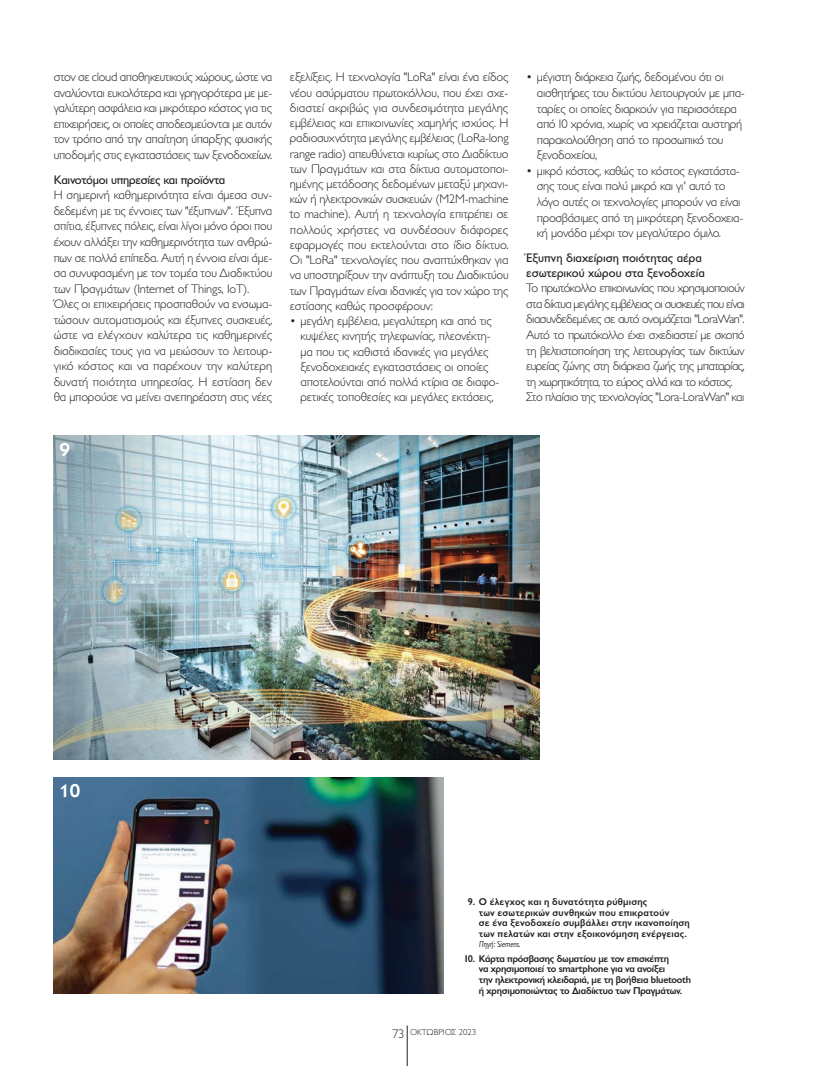
<style>
.page{position:relative;width:818px;height:1066px;background:#fff}
.page>*{position:absolute;margin:0;border:0;box-sizing:border-box;transform-origin:0 0}
.PHOTO_NUMBERS{font:600 18.75px "Kabel ITC Hel";color:#fff}
.KEIMENO_TEXNIKES{font:300 12.5px/15.2px "Gill Sans Hel";letter-spacing:-.02em;color:#231f20;text-align:justify}
.YPOMESOTITLOS_TEXNIKES{font:12.5px/14.4px "Gill Sans Hel";letter-spacing:-.01em;color:#231f20}
.LEZANTES_TEXNIKES_02{font:600 10px/10.6px "Gill Sans Hel";letter-spacing:-.02em;color:#231f20}
.LEZANTES_TEXNIKES_02-2{font:600 10px/10.6px "Gill Sans Hel";letter-spacing:.02em;color:#231f20}
.t1{font:300 8.75px "Gill Sans Hel";color:#231f20}
.LEZANTES_TEXNIKES_02-3{font:8.75px "Gill Sans Hel Sem Con Regular It";color:#231f20}
.s1{font-size:12.5px}
</style>
<div class="page">
<hr style="left:407px;top:1025px;width:1px;height:40px;background:#231f20">
<img style="left:54px;top:435px;width:485px;height:324px">
<img style="left:54px;top:777px;width:389px;height:216px">
<p class="KEIMENO_TEXNIKES" style="left:54px;top:69px;width:220px">στον σε cloud αποθηκευτικούς χώρους, ώστε να αναλύονται ευκολότερα και γρηγορότερα με με&shy;γαλύτερη ασφάλεια και μικρότερο κόστος για τις επιχειρήσεις, οι οποίες αποδεσμεύονται με αυτόν τον τρόπο από την απαίτηση ύπαρξης φυσικής υποδομής στις εγκαταστάσεις των ξενοδοχείων.</p>
<p class="YPOMESOTITLOS_TEXNIKES" style="left:54px;top:173px;width:173px">Καινοτόμοι υπηρεσίες και προϊόντα</p>
<p class="KEIMENO_TEXNIKES" style="left:54px;top:187px;width:220px">Η σημερινή καθημερινότητα είναι άμεσα συν&shy;δεδεμένη με τις έννοιες των "έξυπνων". Έξυπνα σπίτια, έξυπνες πόλεις, είναι λίγοι μόνο όροι που έχουν αλλάξει την καθημερινότητα των ανθρώ&shy;πων σε πολλά επίπεδα. Αυτή η έννοια είναι άμε&shy;σα συνυφασμένη με τον τομέα του Διαδικτύου των Πραγμάτων (Internet of Things, IoT).</p>
<p class="KEIMENO_TEXNIKES" style="left:54px;top:296px;width:220px">Όλες οι επιχειρήσεις προσπαθούν να ενσωμα&shy;τώσουν αυτοματισμούς και έξυπνες συσκευές, ώστε να ελέγχουν καλύτερα τις καθημερινές διαδικασίες τους για να μειώσουν το λειτουρ&shy;γικό κόστος και να παρέχουν την καλύτερη δυνατή ποιότητα υπηρεσίας. Η εστίαση δεν θα μπορούσε να μείνει ανεπηρέαστη στις νέες</p>
<p class="PHOTO_NUMBERS" style="left:60px;top:439px;width:12px">9</p>
<p class="KEIMENO_TEXNIKES" style="left:290px;top:69px;width:220px">εξελίξεις. Η τεχνολογία "LoRa" είναι ένα είδος νέου ασύρματου πρωτοκόλλου, που έχει σχε&shy;διαστεί ακριβώς για συνδεσιμότητα μεγάλης εμβέλειας και επικοινωνίες χαμηλής ισχύος. Η ραδιοσυχνότητα μεγάλης εμβέλειας (LoRa-long range radio) απευθύνεται κυρίως στο Διαδίκτυο των Πραγμάτων και στα δίκτυα αυτοματοποι&shy;ημένης μετάδοσης δεδομένων μεταξύ μηχανι&shy;κών ή ηλεκτρονικών συσκευών (M2M-machine to machine). Αυτή η τεχνολογία επιτρέπει σε πολλούς χρήστες να συνδέσουν διάφορες εφαρμογές που εκτελούνται στο ίδιο δίκτυο.<br>Οι "LoRa" τεχνολογίες που αναπτύχθηκαν για να υποστηρίξουν την ανάπτυξη του Διαδικτύου των Πραγμάτων είναι ιδανικές για τον χώρο της εστίασης καθώς προσφέρουν:</p>
<p class="KEIMENO_TEXNIKES" style="left:301px;top:313px;width:200px;text-align:left;text-indent:-11px">• μεγάλη εμβέλεια, μεγαλύτερη και από τις κυψέλες κινητής τηλεφωνίας, πλεονέκτη&shy;μα που τις καθιστά ιδανικές για μεγάλες ξενοδοχειακές εγκαταστάσεις οι οποίες αποτελούνται από πολλά κτίρια σε διαφο&shy;ρετικές τοποθεσίες και μεγάλες εκτάσεις,</p>
<p class="KEIMENO_TEXNIKES" style="left:537px;top:69px;width:209px;line-height:15.6px;text-align:left;text-indent:-11px">• μέγιστη διάρκεια ζωής, δεδομένου ότι οι αισθητήρες του δικτύου λειτουργούν με μπα&shy;ταρίες οι οποίες διαρκούν για περισσότερα από 10 χρόνια, χωρίς να χρειάζεται αυστηρή παρακολούθηση από το προσωπικό του ξενοδοχείου,</p>
<p class="KEIMENO_TEXNIKES" style="left:537px;top:163px;width:208px;line-height:15.6px;text-align:left;text-indent:-11px">• μικρό κόστος, καθώς το κόστος εγκατάστα&shy;σης τους είναι πολύ μικρό και γι' αυτό το λόγο αυτές οι τεχνολογίες μπορούν να είναι προσβάσιμες από τη μικρότερη ξενοδοχεια&shy;κή μονάδα μέχρι τον μεγαλύτερο όμιλο.</p>
<p class="YPOMESOTITLOS_TEXNIKES" style="left:526px;top:251px;width:180px">Έξυπνη διαχείριση ποιότητας αέρα εσωτερικού χώρου στα ξενοδοχεία</p>
<p class="KEIMENO_TEXNIKES" style="left:526px;top:280px;width:220px;line-height:15.6px">Το πρωτόκολλο επικοινωνίας που χρησιμοποιούν στα δίκτυα μεγάλης εμβέλειας οι συσκευές που είναι διασυνδεδεμένες σε αυτό ονομάζεται "LoraWan".<br>Αυτό το πρωτόκολλο έχει σχεδιαστεί με σκοπό τη βελτιστοποίηση της λειτουργίας των δικτύων ευρείας ζώνης στη διάρκεια ζωής της μπαταρίας, τη χωρητικότητα, το εύρος αλλά και το κόστος.</p>
<p class="KEIMENO_TEXNIKES" style="left:526px;top:389px;width:220px">Στο πλαίσιο της τεχνολογίας "Lora-LoraWan" και</p>
<p class="PHOTO_NUMBERS" style="left:59px;top:780px;width:22px">10</p>
<p class="LEZANTES_TEXNIKES_02-2" style="left:479px;top:896px;width:212px;text-indent:-11px">9. Ο έλεγχος και η δυνατότητα ρύθμισης<br>των εσωτερικών συνθηκών που επικρατούν<br>σε ένα ξενοδοχείο συμβάλλει στην ικανοποίηση των πελατών και στην εξοικονόμηση ενέργειας.</p>
<p class="LEZANTES_TEXNIKES_02-3" style="left:479px;top:939px;width:43px">Πηγή: Siemens.</p>
<p class="LEZANTES_TEXNIKES_02" style="left:479px;top:952px;width:214px;text-indent:-14px">10. Κάρτα πρόσβασης δωματίου με τον επισκέπτη<br>να χρησιμοποιεί το smartphone για να ανοίξει<br>την ηλεκτρονική κλειδαριά, με τη βοήθεια bluetooth ή χρησιμοποιώντας το Διαδίκτυο των Πραγμάτων.</p>
<p class="t1" style="left:392px;top:1026px;width:85px"><span class="s1">73</span> ΟΚΤΩΒΡΙΟΣ 2023</p>
</div>
